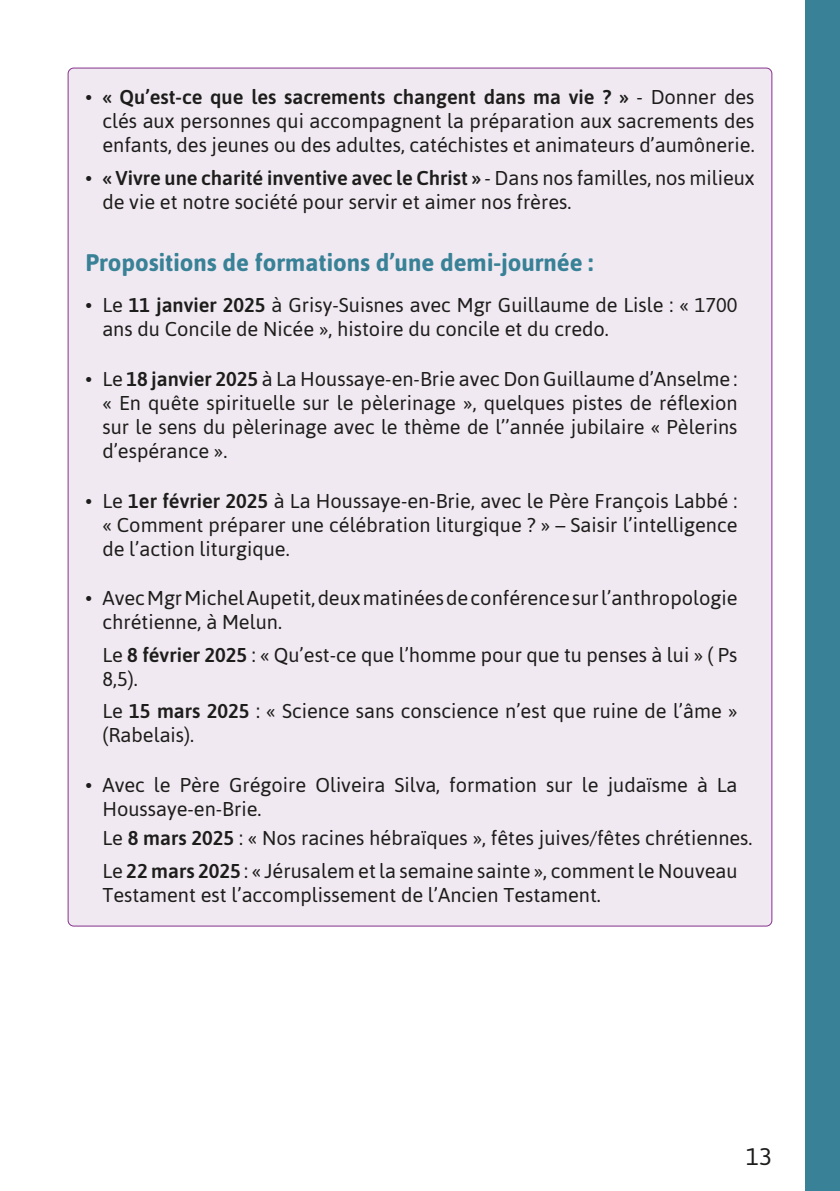
<style>
.page{position:relative;width:840px;height:1191px;background:#fff}
.page>*{position:absolute;margin:0;border:0;box-sizing:border-box;transform-origin:0 0}
.SOUS_TITRE{font:700 24px "Asap";color:#388196}
.t1{font:24px "Asap";color:#1d1d1b}
.TEXTE_sans_numerotation{font:20px/24px "Asap";color:#1d1d1b}
.s1{font-weight:600}
</style>
<div class="page">
<div style="left:805px;top:0;width:34px;height:1191px;background:#388196"></div>
<div style="left:68px;top:68px;width:703px;height:858px;background:#f1e9f2;border-radius:6px"></div>
<p class="TEXTE_sans_numerotation" style="left:102px;top:85px;width:653px;text-align:justify;text-indent:-17px">• <span class="s1">« Qu’est-ce que les sacrements changent dans ma vie ? »</span> - Donner des clés aux personnes qui accompagnent la préparation aux sacrements des enfants, des jeunes ou des adultes, catéchistes et animateurs d’aumônerie.</p>
<p class="TEXTE_sans_numerotation" style="left:102px;top:165px;width:653px;text-indent:-17px">• <span class="s1">« Vivre une charité inventive avec le Christ »</span> - Dans nos familles, nos milieux de vie et notre société pour servir et aimer nos frères.</p>
<p class="SOUS_TITRE" style="left:85px;top:249px;width:509px">Propositions de formations d’une demi-journée :</p>
<p class="TEXTE_sans_numerotation" style="left:102px;top:293px;width:636px;text-indent:-17px">• Le <span class="s1">11 janvier 2025</span> à Grisy-Suisnes avec Mgr Guillaume de Lisle : « 1700 ans du Concile de Nicée », histoire du concile et du credo.</p>
<p class="TEXTE_sans_numerotation" style="left:102px;top:367px;width:636px;text-align:justify;text-indent:-17px">• Le <span class="s1">18 janvier 2025</span> à La Houssaye-en-Brie avec Don Guillaume d’Anselme : « En quête spirituelle sur le pèlerinage », quelques pistes de réflexion sur le sens du pèlerinage avec le thème de l’’année jubilaire « Pèlerins d’espérance ».</p>
<p class="TEXTE_sans_numerotation" style="left:102px;top:488px;width:636px;text-align:justify;text-indent:-17px">• Le <span class="s1">1er février 2025</span> à La Houssaye-en-Brie, avec le Père François Labbé : « Comment préparer une célébration liturgique ? » – Saisir l’intelligence de l’action liturgique.</p>
<p class="TEXTE_sans_numerotation" style="left:102px;top:586px;width:636px;text-indent:-17px">• Avec Mgr Michel Aupetit, deux matinées de conférence sur l’anthropologie chrétienne, à Melun.</p>
<p class="TEXTE_sans_numerotation" style="left:102px;top:642px;width:636px">Le <span class="s1">8 février 2025</span> : « Qu’est-ce que l’homme pour que tu penses à lui » ( Ps<br>8,5).</p>
<p class="TEXTE_sans_numerotation" style="left:102px;top:699px;width:636px">Le <span class="s1">15 mars 2025</span> : « Science sans conscience n’est que ruine de l’âme » (Rabelais).</p>
<p class="TEXTE_sans_numerotation" style="left:102px;top:772px;width:636px;text-indent:-17px">• Avec le Père Grégoire Oliveira Silva, formation sur le judaïsme à La<br>Houssaye-en-Brie.</p>
<p class="TEXTE_sans_numerotation" style="left:102px;top:826px;width:651px">Le <span class="s1">8 mars 2025</span> : « Nos racines hébraïques », fêtes juives/fêtes chrétiennes.</p>
<p class="TEXTE_sans_numerotation" style="left:102px;top:858px;width:636px">Le <span class="s1">22 mars 2025</span> : « Jérusalem et la semaine sainte », comment le Nouveau<br>Testament est l’accomplissement de l’Ancien Testament.</p>
<p class="t1" style="left:745px;top:1143px;width:27px">13</p>
</div>
